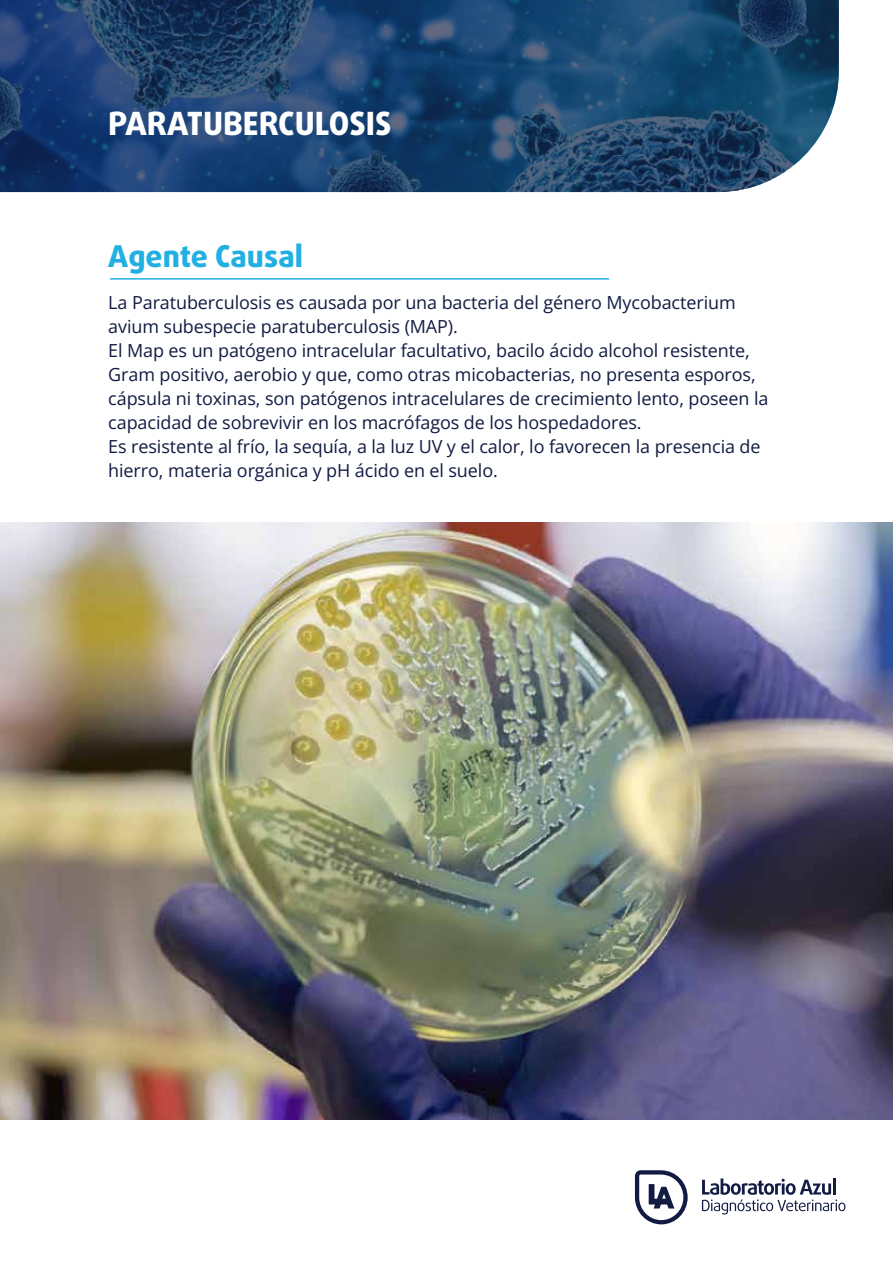
<style>
.page{position:relative;width:893px;height:1263px;background:#fff}
.page>*{position:absolute;margin:0;border:0;box-sizing:border-box;transform-origin:0 0}
.t1{font:800 31.95px "Daxline Pro";color:#fff}
.t2{font:800 30px "Daxline Pro";color:#21b0e1}
.t3{font:18px/24px "Open Sans";letter-spacing:-.005em;color:#121b42}
</style>
<div class="page">
<svg style="left:702px;top:1178px;width:143px;height:36px"></svg>
<svg style="left:635px;top:1170px;width:53px;height:54px"></svg>
<svg style="left:0;top:0;width:839px;height:192px;background:#204670"></svg>
<img style="left:0;top:523px;width:893px;height:596px">
<hr style="left:110px;top:278px;width:499px;height:2px;background:#21b0e1">
<h1 class="t1" style="left:108px;top:102px;width:285px">PARATUBERCULOSIS</h1>
<h2 class="t2" style="left:108px;top:236px;width:196px">Agente Causal</h2>
<p class="t3" style="left:108px;top:290px;width:662px">La Paratuberculosis es causada por una bacteria del género Mycobacterium avium subespecie paratuberculosis (MAP).<br>El Map es un patógeno intracelular facultativo, bacilo ácido alcohol resistente, Gram positivo, aerobio y que, como otras micobacterias, no presenta esporos, cápsula ni toxinas, son patógenos intracelulares de crecimiento lento, poseen la capacidad de sobrevivir en los macrófagos de los hospedadores.<br>Es resistente al frío, la sequía, a la luz UV y el calor, lo favorecen la presencia de hierro, materia orgánica y pH ácido en el suelo.</p>
</div>
